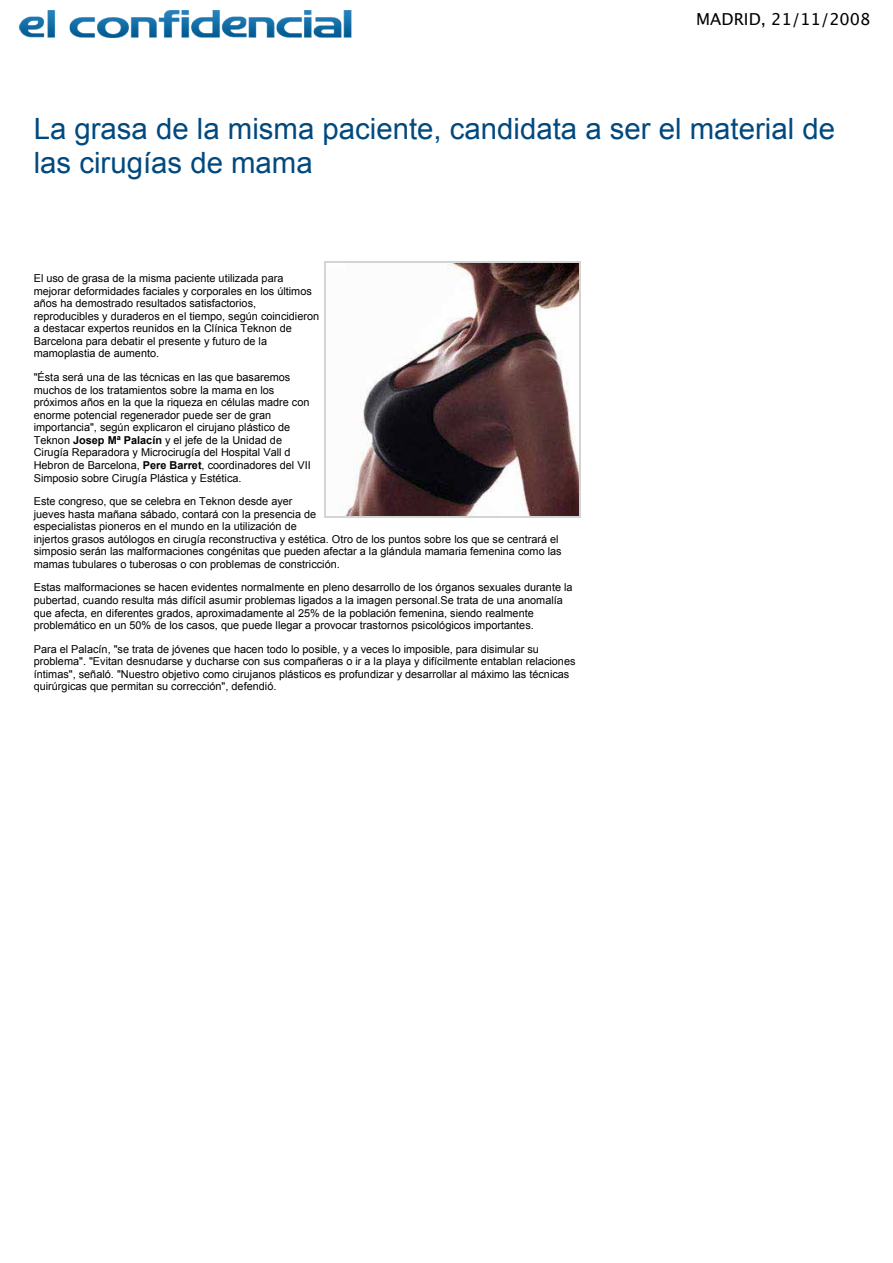
<style>
.page{position:relative;width:893px;height:1263px;background:#fff}
.page>*{position:absolute;margin:0;border:0;box-sizing:border-box;transform-origin:0 0}
.t1{font:29.4px/33.6px "Arial";color:#00497f}
.t2{font:16.5px "Lucida Grande";color:#010101}
.t3{font:10.95px/12.6px "Arial";color:#000}
.s1{font-weight:700}
</style>
<div class="page">
<hr style="left:324px;top:261px;width:256px;height:3px;background:#d3d5d4">
<hr style="left:324px;top:515px;width:256px;height:3px;background:#d3d5d4">
<hr style="left:324px;top:261px;width:2px;height:257px;background:#d3d5d4">
<hr style="left:578px;top:261px;width:2px;height:257px;background:#d3d5d4">
<img style="left:343px;top:264px;width:235px;height:251px">
<img style="left:18px;top:10px;width:334px;height:28px">
<h2 class="t2" style="left:696px;top:9px;width:176px">MADRID, 21/11/2008</h2>
<h1 class="t1" style="left:34px;top:113px;width:802px">La grasa de la misma paciente, candidata a ser el material de las cirugías de mama</h1>
<p class="t3" style="left:34px;top:272px;width:287px">El uso de grasa de la misma paciente utilizada para mejorar deformidades faciales y corporales en los últimos años ha demostrado resultados satisfactorios, reproducibles y duraderos en el tiempo, según coincidieron a destacar expertos reunidos en la Clínica Teknon de Barcelona para debatir el presente y futuro de la mamoplastia de aumento.</p>
<p class="t3" style="left:34px;top:371px;width:278px">"Ésta será una de las técnicas en las que basaremos muchos de los tratamientos sobre la mama en los próximos años en la que la riqueza en células madre con enorme potencial regenerador puede ser de gran importancia", según explicaron el cirujano plástico de Teknon <span class="s1">Josep Mª Palacín</span> y el jefe de la Unidad de Cirugía Reparadora y Microcirugía del Hospital Vall d Hebron de Barcelona, <span class="s1">Pere Barret</span>, coordinadores del VII Simposio sobre Cirugía Plástica y Estética.</p>
<p class="t3" style="left:34px;top:495px;width:529px">Este congreso, que se celebra en Teknon desde ayer<br>jueves hasta mañana sábado, contará con la presencia de<br>especialistas pioneros en el mundo en la utilización de<br>injertos grasos autólogos en cirugía reconstructiva y estética. Otro de los puntos sobre los que se centrará el simposio serán las malformaciones congénitas que pueden afectar a la glándula mamaria femenina como las mamas tubulares o tuberosas o con problemas de constricción.</p>
<p class="t3" style="left:34px;top:581px;width:540px">Estas malformaciones se hacen evidentes normalmente en pleno desarrollo de los órganos sexuales durante la pubertad, cuando resulta más difícil asumir problemas ligados a la imagen personal.Se trata de una anomalía que afecta, en diferentes grados, aproximadamente al 25% de la población femenina, siendo realmente problemático en un 50% de los casos, que puede llegar a provocar trastornos psicológicos importantes.</p>
<p class="t3" style="left:34px;top:643px;width:543px">Para el Palacín, "se trata de jóvenes que hacen todo lo posible, y a veces lo imposible, para disimular su problema". "Evitan desnudarse y ducharse con sus compañeras o ir a la playa y difícilmente entablan relaciones íntimas", señaló. "Nuestro objetivo como cirujanos plásticos es profundizar y desarrollar al máximo las técnicas quirúrgicas que permitan su corrección", defendió.</p>
</div>
